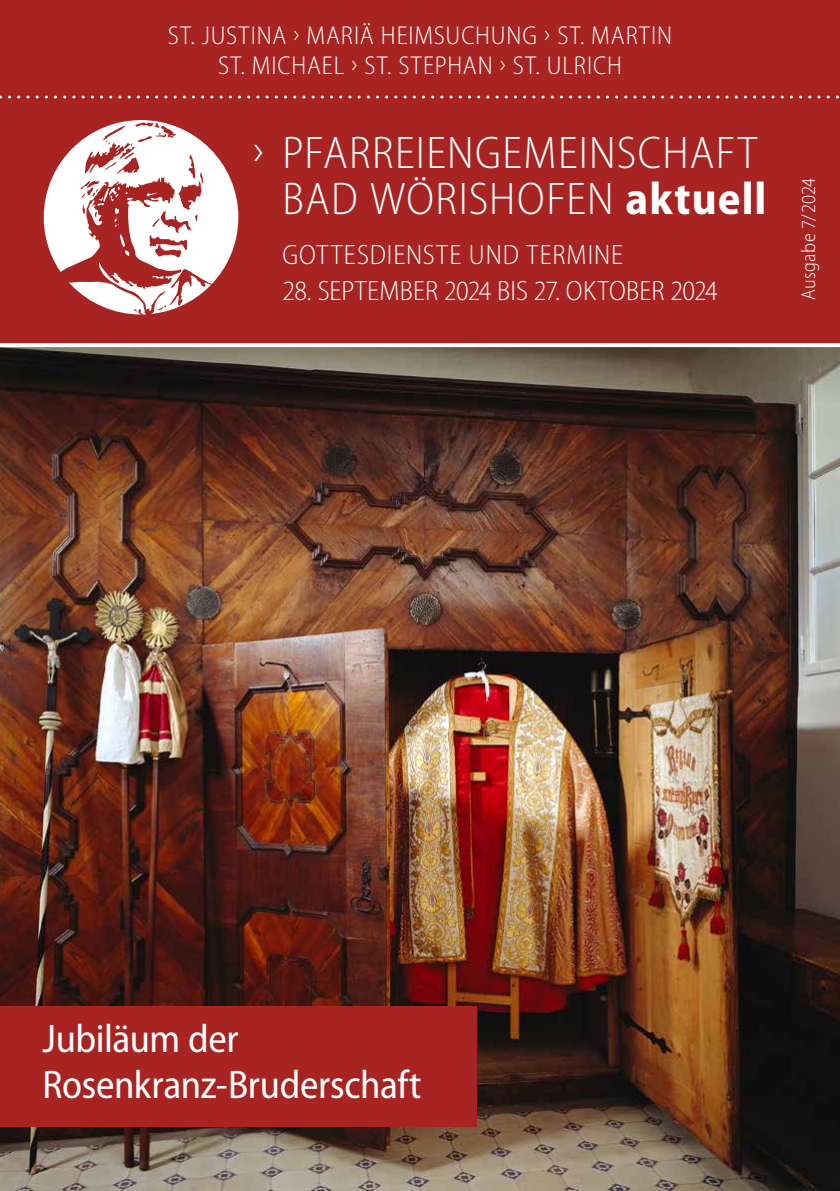
<style>
.page{position:relative;width:840px;height:1191px;background:#fff}
.page>*{position:absolute;margin:0;border:0;box-sizing:border-box;transform-origin:0 0}
.t1{font:300 semi-condensed 46px/46px "Myriad Pro";letter-spacing:.03em;color:#fff;text-align:right}
.t2{font:semi-condensed 40px/46.8px "Myriad Pro";letter-spacing:-.01em;color:#fff}
.t3{font:300 semi-condensed 28px "Myriad Pro";letter-spacing:.015em;color:#fff}
.t4{font:300 semi-condensed 28px "Myriad Pro";letter-spacing:.035em;color:#fff}
.t5{font:300 semi-condensed 26px/30px "Myriad Pro";letter-spacing:.035em;color:#fff;text-align:center}
.t6{font:300 semi-condensed 20px "Myriad Pro";letter-spacing:.02em;color:#fff}
.s1{font-weight:700}
</style>
<div class="page">
<img style="left:0;top:347px;width:839px;height:844px">
<div style="left:0;top:0;width:839px;height:344px;background:#a82422"></div>
<svg style="left:0;top:96px;width:840px;height:3px;background:#bb5654"></svg>
<div style="left:44px;top:120px;width:194px;height:194px;background:#fff;border-radius:50%"></div>
<svg style="left:40px;top:122px;width:178px;height:194px"></svg>
<div style="left:799px;top:133px;width:33px;height:167px;background:#a82422"></div>
<div style="left:0;top:1006px;width:476px;height:121px;background:#a82422"></div>
<p class="t5" style="left:168px;top:21px;width:505px">ST. JUSTINA › MARIÄ HEIMSUCHUNG › ST. MARTIN<br>ST. MICHAEL › ST. STEPHAN › ST. ULRICH</p>
<h1 class="t1" style="left:253px;top:130px;width:514px">› PFARREIENGEMEINSCHAFT<br>BAD WÖRISHOFEN <span class="s1">aktuell</span></h1>
<p class="t4" style="left:282px;top:239px;width:342px">GOTTESDIENSTE UND TERMINE</p>
<p class="t3" style="left:282px;top:275px;width:436px">28. SEPTEMBER 2024 BIS 27. OKTOBER 2024</p>
<p class="t6" style="left:797px;top:300px;width:124px;rotate:-90deg">Ausgabe 7/2024</p>
<h2 class="t2" style="left:43px;top:1015px;width:380px">Jubiläum der<br>Rosenkranz-Bruderschaft</h2>
</div>
